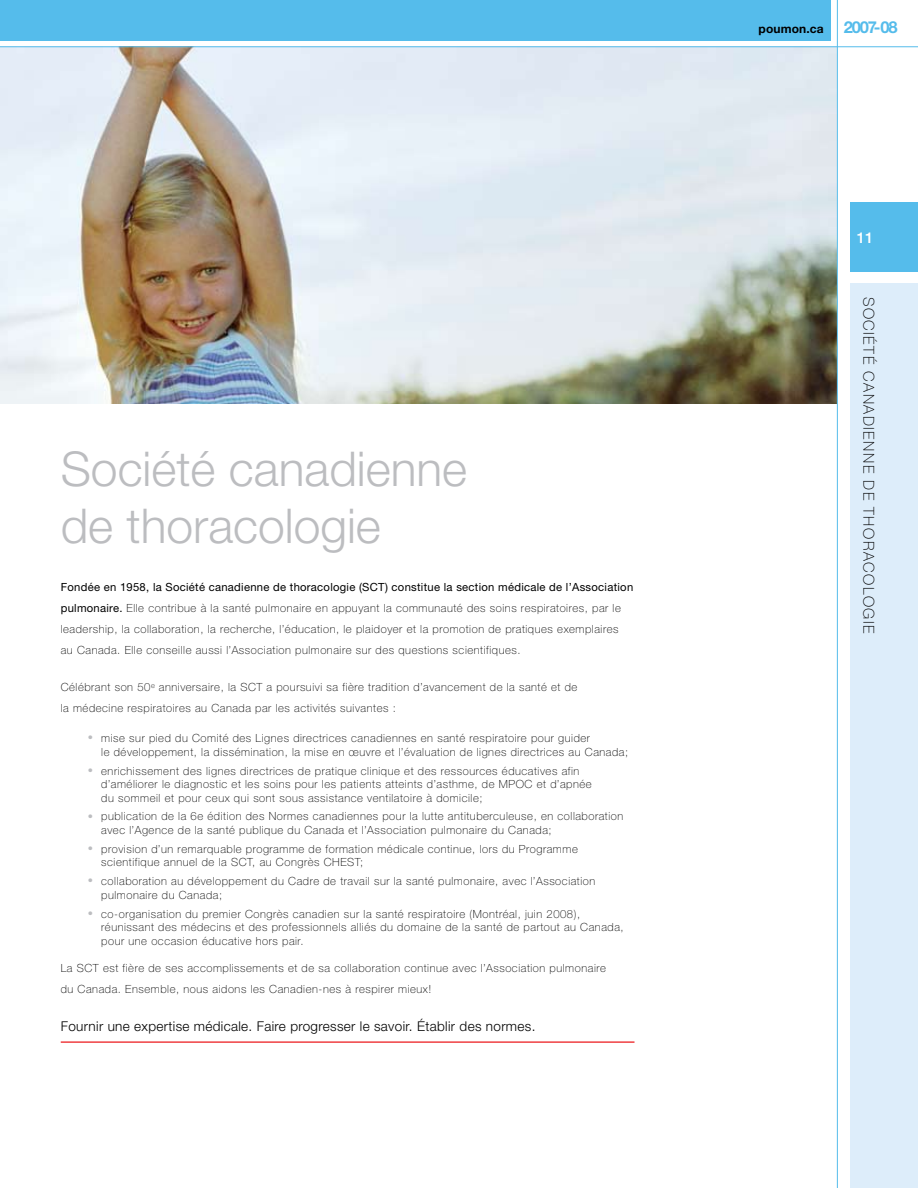
<style>
.page{position:relative;width:918px;height:1188px;background:#fff}
.page>*{position:absolute;margin:0;border:0;box-sizing:border-box;transform-origin:0 0}
.t1{font:300 48px/57.6px "Helvetica Neue";color:#bcbdc0}
.t2{font:100 15px "Helvetica Neue";color:#000}
.t3{font:500 15px "Helvetica Neue";color:#fff}
.t4{font:300 13.5px "Helvetica Neue";letter-spacing:.025em;color:#000}
.t5{font:700 12px "Helvetica Neue";letter-spacing:.01em;color:#000}
.t6{font:100 11.25px/13.5px "Helvetica Neue";letter-spacing:.05em;color:#000}
.s1{font-weight:400}
.s2{font-size:10.5px;color:#bcbdc0}
.s3{font-size:16.5px;color:#55bceb}
</style>
<div class="page">
<hr style="left:61px;top:1041px;width:573px;height:2px;background:#ef3e42">
<img style="left:0;top:47px;width:837px;height:356px">
<div style="left:0;top:0;width:831px;height:40px;background:#55bceb"></div>
<div style="left:850px;top:202px;width:68px;height:70px;background:#55bceb"></div>
<hr style="left:837px;top:0;width:1px;height:1188px;background:#55bceb">
<hr style="left:0;top:46px;width:918px;height:1px;background:#55bceb">
<div style="left:850px;top:283px;width:68px;height:905px;background:#ddedfa"></div>
<h1 class="t1" style="left:61px;top:439px;width:408px">Société canadienne de thoracologie</h1>
<p class="t6" style="left:61px;top:577px;width:574px;line-height:21px"><span class="s1">Fondée en 1958, la Société canadienne de thoracologie (SCT) constitue la section médicale de l’Association pulmonaire.</span> Elle contribue à la santé pulmonaire en appuyant la communauté des soins respiratoires, par le leadership, la collaboration, la recherche, l’éducation, le plaidoyer et la promotion de pratiques exemplaires au Canada. Elle conseille aussi l’Association pulmonaire sur des questions scientifiques.</p>
<p class="t6" style="left:61px;top:677px;width:518px;line-height:21px">Célébrant son 50<sup>e</sup> anniversaire, la SCT a poursuivi sa fière tradition d’avancement de la santé et de la médecine respiratoires au Canada par les activités suivantes :</p>
<p class="t6" style="left:101px;top:731px;width:529px;text-indent:-14px"><span class="s2">•</span> mise sur pied du Comité des Lignes directrices canadiennes en santé respiratoire pour guider<br>le développement, la dissémination, la mise en œuvre et l’évaluation de lignes directrices au Canada;</p>
<p class="t6" style="left:101px;top:764px;width:492px;text-indent:-14px"><span class="s2">•</span> enrichissement des lignes directrices de pratique clinique et des ressources éducatives afin d’améliorer le diagnostic et les soins pour les patients atteints d’asthme, de MPOC et d’apnée du sommeil et pour ceux qui sont sous assistance ventilatoire à domicile;</p>
<p class="t6" style="left:101px;top:810px;width:524px;text-indent:-14px"><span class="s2">•</span> publication de la 6e édition des Normes canadiennes pour la lutte antituberculeuse, en collaboration avec l’Agence de la santé publique du Canada et l’Association pulmonaire du Canada;</p>
<p class="t6" style="left:101px;top:842px;width:478px;text-indent:-14px"><span class="s2">•</span> provision d’un remarquable programme de formation médicale continue, lors du Programme scientifique annuel de la SCT, au Congrès CHEST;</p>
<p class="t6" style="left:101px;top:874px;width:496px;text-indent:-14px"><span class="s2">•</span> collaboration au développement du Cadre de travail sur la santé pulmonaire, avec l’Association pulmonaire du Canada;</p>
<p class="t6" style="left:101px;top:907px;width:524px;text-indent:-14px"><span class="s2">•</span> co-organisation du premier Congrès canadien sur la santé respiratoire (Montréal, juin 2008), réunissant des médecins et des professionnels alliés du domaine de la santé de partout au Canada, pour une occasion éducative hors pair.</p>
<p class="t6" style="left:61px;top:958px;width:547px;line-height:21px">La SCT est fière de ses accomplissements et de sa collaboration continue avec l’Association pulmonaire du Canada. Ensemble, nous aidons les Canadien-nes à respirer mieux!</p>
<p class="t4" style="left:61px;top:1018px;width:476px">Fournir une expertise médicale. Faire progresser le savoir. Établir des normes.</p>
<p class="t5" style="left:759px;top:21px;width:141px">poumon.ca <span class="s3">2007-08</span></p>
<h2 class="t3" style="left:857px;top:229px;width:18px">11</h2>
<h2 class="t2" style="left:878px;top:297px;width:337px;rotate:90deg">Société canadienne de thoracologie</h2>
</div>
